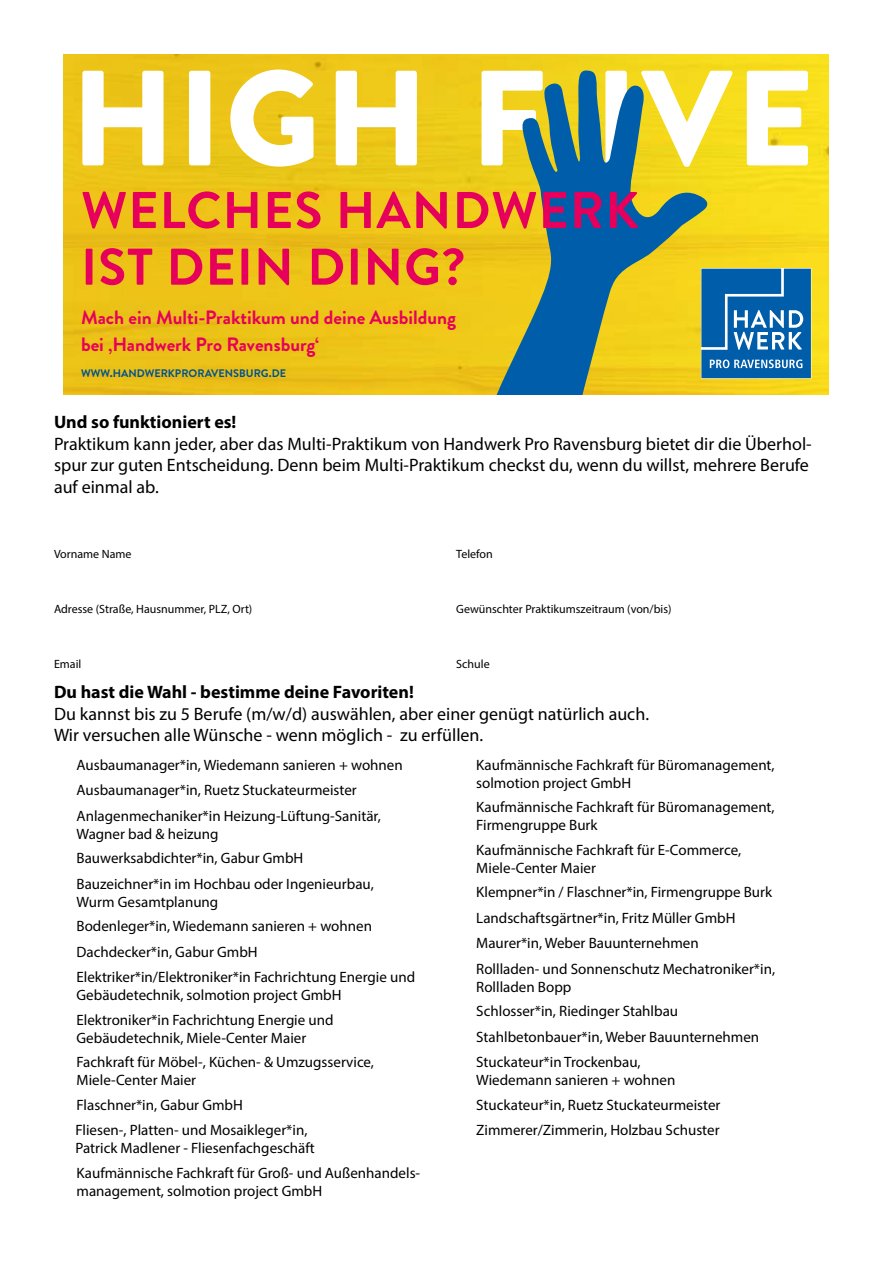
<style>
.page{position:relative;width:893px;height:1263px;background:#fff}
.page>*{position:absolute;margin:0;border:0;box-sizing:border-box;transform-origin:0 0}
.t1{font:900 135.3px "Brandon Text";letter-spacing:.03em;color:#fff}
.t2{font:700 51.45px/56.7px "Brandon Grotesque";letter-spacing:.02em;color:#e6005b}
.t3{font:700 19.35px/27px "Brandon Grotesque";color:#e6005b}
.t4{font:18px/21.6px "Myriad Pro";color:#000}
.t5{font:700 18px "Myriad Pro";color:#000}
.t6{font:15px/18px "Myriad Pro";color:#000}
.t7{font:12px "Myriad Pro";color:#000}
.t8{font:700 10.95px "Brandon Text";color:#00528d}
</style>
<div class="page">
<img style="left:63px;top:55px;width:765px;height:340px">
<svg style="left:709px;top:269px;width:102px;height:109px;background:#2a78b7"></svg>
<svg style="left:472px;top:70px;width:237px;height:325px;background:#99a64d"></svg>
<h1 class="t1" style="left:72px;top:23px;width:744px">HIGH F IVE</h1>
<h2 class="t2" style="left:81px;top:183px;width:559px">WELCHES HANDWERK<br>IST DEIN DING?</h2>
<p class="t3" style="left:81px;top:305px;width:377px">Mach ein Multi-Praktikum und deine Ausbildung bei ‚Handwerk Pro Ravensburg‘</p>
<p class="t8" style="left:81px;top:366px;width:207px">WWW.HANDWERKPRORAVENSBURG.DE</p>
<p class="t5" style="left:54px;top:410px;width:184px">Und so funktioniert es!</p>
<p class="t4" style="left:54px;top:433px;width:759px">Praktikum kann jeder, aber das Multi-Praktikum von Handwerk Pro Ravensburg bietet dir die Überhol&shy;spur zur guten Entscheidung. Denn beim Multi-Praktikum checkst du, wenn du willst, mehrere Berufe auf einmal ab.</p>
<p class="t7" style="left:54px;top:546px;width:79px">Vorname Name</p>
<p class="t7" style="left:456px;top:546px;width:38px">Telefon</p>
<p class="t7" style="left:54px;top:601px;width:200px">Adresse (Straße, Hausnummer, PLZ, Ort)</p>
<p class="t7" style="left:456px;top:601px;width:217px">Gewünschter Praktikumszeitraum (von/bis)</p>
<p class="t7" style="left:54px;top:657px;width:29px">Email</p>
<p class="t7" style="left:456px;top:657px;width:35px">Schule</p>
<p class="t5" style="left:54px;top:680px;width:361px">Du hast die Wahl - bestimme deine Favoriten!</p>
<p class="t4" style="left:54px;top:703px;width:596px">Du kannst bis zu 5 Berufe (m/w/d) auswählen, aber einer genügt natürlich auch.<br>Wir versuchen alle Wünsche - wenn möglich - zu erfüllen.</p>
<p class="t6" style="left:77px;top:755px;width:328px">Ausbaumanager*in, Wiedemann sanieren + wohnen</p>
<p class="t6" style="left:77px;top:806px;width:306px">Anlagenmechaniker*in Heizung-Lüftung-Sanitär,<br>Wagner bad &amp; heizung</p>
<p class="t6" style="left:77px;top:849px;width:228px">Bauwerksabdichter*in, Gabur GmbH</p>
<p class="t6" style="left:77px;top:781px;width:282px">Ausbaumanager*in, Ruetz Stuckateurmeister</p>
<p class="t6" style="left:77px;top:874px;width:299px">Bauzeichner*in im Hochbau oder Ingenieurbau,<br>Wurm Gesamtplanung</p>
<p class="t6" style="left:77px;top:913px;width:297px;line-height:25.5px">Bodenleger*in, Wiedemann sanieren + wohnen<br>Dachdecker*in, Gabur GmbH</p>
<p class="t6" style="left:77px;top:968px;width:340px">Elektriker*in/Elektroniker*in Fachrichtung Energie und<br>Gebäudetechnik, solmotion project GmbH</p>
<p class="t6" style="left:77px;top:1010px;width:258px">Elektroniker*in Fachrichtung Energie und<br>Gebäudetechnik, Miele-Center Maier</p>
<p class="t6" style="left:77px;top:1053px;width:299px">Fachkraft für Möbel-, Küchen- &amp; Umzugsservice,<br>Miele-Center Maier</p>
<p class="t6" style="left:75px;top:1092px;width:233px;line-height:25.5px">Flaschner*in, Gabur GmbH<br>Fliesen-, Platten- und Mosaikleger*in,</p>
<p class="t6" style="left:75px;top:1136px;width:346px;line-height:24.6px">Patrick Madlener - Fliesenfachgeschäft<br>Kaufmännische Fachkraft für Groß- und Außenhandels-</p>
<p class="t6" style="left:77px;top:1182px;width:247px">management, solmotion project GmbH</p>
<p class="t6" style="left:476px;top:755px;width:300px">Kaufmännische Fachkraft für Büromanagement, solmotion project GmbH</p>
<p class="t6" style="left:476px;top:798px;width:300px">Kaufmännische Fachkraft für Büromanagement,<br>Firmengruppe Burk</p>
<p class="t6" style="left:476px;top:840px;width:266px">Kaufmännische Fachkraft für E-Commerce,<br>Miele-Center Maier</p>
<p class="t6" style="left:476px;top:883px;width:297px">Klempner*in / Flaschner*in, Firmengruppe Burk</p>
<p class="t6" style="left:476px;top:905px;width:261px;line-height:25.5px">Landschaftsgärtner*in, Fritz Müller GmbH<br>Maurer*in, Weber Bauunternehmen</p>
<p class="t6" style="left:476px;top:959px;width:300px">Rollladen- und Sonnenschutz Mechatroniker*in,<br>Rollladen Bopp</p>
<p class="t6" style="left:476px;top:998px;width:285px;line-height:25.5px">Schlosser*in, Riedinger Stahlbau<br>Stahlbetonbauer*in, Weber Bauunternehmen<br>Stuckateur*in Trockenbau,</p>
<p class="t6" style="left:476px;top:1068px;width:246px;line-height:24.6px">Wiedemann sanieren + wohnen<br>Stuckateur*in, Ruetz Stuckateurmeister</p>
<p class="t6" style="left:476px;top:1121px;width:245px">Zimmerer/Zimmerin, Holzbau Schuster</p>
</div>
